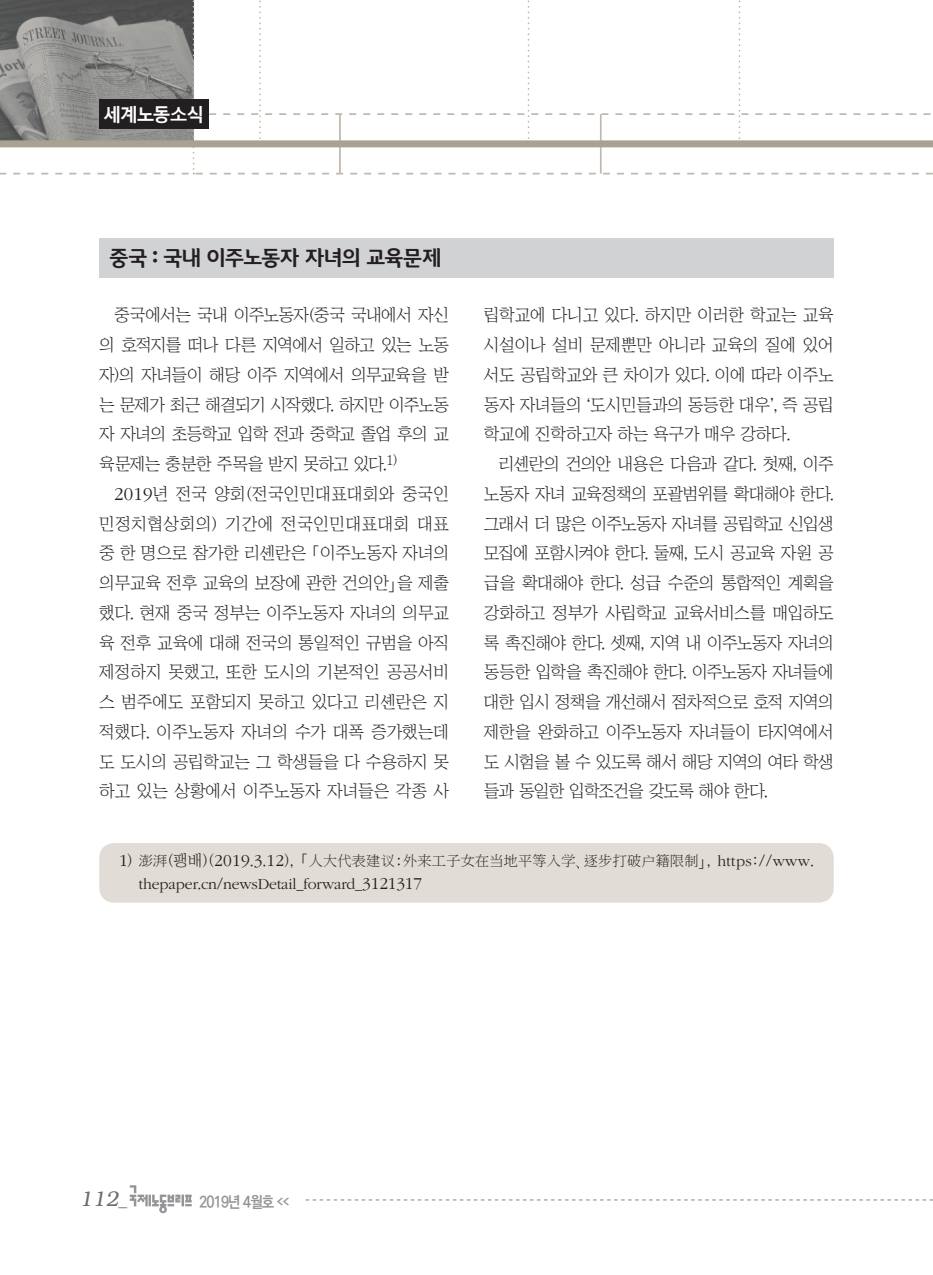
<style>
.page{position:relative;width:933px;height:1275px;background:#fff}
.page>*{position:absolute;margin:0;border:0;box-sizing:border-box;transform-origin:0 0}
.노사정__제목{font:700 21px "Auction Gothic";letter-spacing:-.05em;color:#231f20}
.t1{font:italic 300 21px "Bookman";color:#6c6d70}
.t2{font:700 18.38px "Malgun Gothic";letter-spacing:-.09em;color:#fff}
.노사정__본문{font:17.15px/29.8px "Chosunilbo NM";letter-spacing:-.01em;color:#231f20;text-align:justify}
.각주{font:300 15.75px "ITC Garamond Std";letter-spacing:-.01em;color:#231f20}
.t3{font:700 15.75px "Ko Pub Dotum";letter-spacing:-.055em;color:#939598;scale:.9 1}
.각주-2{font:14px "P Ming Li U";letter-spacing:.025em;color:#231f20}
.s1{font-family:"ITC Garamond Std";font-weight:300;font-size:18.9px}
.s2{font-family:"ITC Garamond Std";font-weight:300;font-size:17.32px}
.s3{font-family:"Chosunilbo NM";font-size:15.75px}
.s4{font-family:"ITC Garamond Std";font-weight:300;font-size:15.75px}
.s5{font-family:"Chosunilbo NM";font-weight:400}
.s6{font-size:17.32px}
.s7{font-family:"Helvetica";font-weight:400;font-style:normal;font-size:17.5px}
.s8{font-size:7.88px}
</style>
<div class="page">
<svg style="left:306px;top:1199px;width:627px;height:1px"></svg>
<svg style="left:0;top:0;width:933px;height:174px"></svg>
<div style="left:0;top:140px;width:933px;height:7px;background:#aaa291"></div>
<svg style="left:130px;top:1185px;width:62px;height:28px"></svg>
<div style="left:99px;top:99px;width:109px;height:30px;background:#231f20"></div>
<div style="left:99px;top:238px;width:734px;height:40px;background:#d1d2d4"></div>
<div style="left:99px;top:843px;width:734px;height:60px;background:#e1dcd5;border-radius:15px"></div>
<p class="t2" style="left:103px;top:102px;width:103px">세계노동소식</p>
<p class="노사정__제목" style="left:109px;top:247px;width:333px">중국 : 국내 이주노동자 자녀의 교육문제</p>
<p class="노사정__본문" style="left:99px;top:300px;width:351px;text-indent:15px">중국에서는 국내 이주노동자(중국 국내에서 자신 의 호적지를 떠나 다른 지역에서 일하고 있는 노동 자)의 자녀들이 해당 이주 지역에서 의무교육을 받 는 문제가 최근 해결되기 시작했다. 하지만 이주노동 자 자녀의 초등학교 입학 전과 중학교 졸업 후의 교 육문제는 충분한 주목을 받지 못하고 있다.<sup>1)</sup></p>
<p class="노사정__본문" style="left:99px;top:479px;width:351px;text-indent:15px"><span class="s1">2019</span>년 전국 양회(전국인민대표대회와 중국인 민정치협상회의) 기간에 전국인민대표대회 대표 중 한 명으로 참가한 리셴란은 「이주노동자 자녀의 의무교육 전후 교육의 보장에 관한 건의안」을 제출 했다. 현재 중국 정부는 이주노동자 자녀의 의무교 육 전후 교육에 대해 전국의 통일적인 규범을 아직 제정하지 못했고, 또한 도시의 기본적인 공공서비 스 범주에도 포함되지 못하고 있다고 리셴란은 지 적했다. 이주노동자 자녀의 수가 대폭 증가했는데 도 도시의 공립학교는 그 학생들을 다 수용하지 못 하고 있는 상황에서 이주노동자 자녀들은 각종 사</p>
<p class="노사정__본문" style="left:484px;top:300px;width:351px">립학교에 다니고 있다. 하지만 이러한 학교는 교육 시설이나 설비 문제뿐만 아니라 교육의 질에 있어 서도 공립학교와 큰 차이가 있다. 이에 따라 이주노 동자 자녀들의 ‘도시민들과의 동등한 대우’, 즉 공립 학교에 진학하고자 하는 욕구가 매우 강하다.</p>
<p class="노사정__본문" style="left:484px;top:449px;width:351px;text-indent:15px">리셴란의 건의안 내용은 다음과 같다. 첫째, 이주 노동자 자녀 교육정책의 포괄범위를 확대해야 한다. 그래서 더 많은 이주노동자 자녀를 공립학교 신입생 모집에 포함시켜야 한다. 둘째, 도시 공교육 자원 공 급을 확대해야 한다. 성급 수준의 통합적인 계획을 강화하고 정부가 사립학교 교육서비스를 매입하도 록 촉진해야 한다. 셋째, 지역 내 이주노동자 자녀의 동등한 입학을 촉진해야 한다. 이주노동자 자녀들에 대한 입시 정책을 개선해서 점차적으로 호적 지역의 제한을 완화하고 이주노동자 자녀들이 타지역에서 도 시험을 볼 수 있도록 해서 해당 지역의 여타 학생 들과 동일한 입학조건을 갖도록 해야 한다.</p>
<p class="각주-2" style="left:119px;top:854px;width:696px"><span class="s2">1</span><span class="s3">)</span> 澎湃<span class="s3">(팽배)(</span><span class="s2">2019</span><span class="s3">.</span><span class="s2">3</span><span class="s3">.</span><span class="s2">12</span><span class="s3">), 「</span>人大代表建议<span class="s3">：</span>外来工子女在当地平等入学<span class="s3">、</span>逐步打破户籍限制<span class="s3">」,</span> <span class="s4">https</span><span class="s3">://</span><span class="s4">www</span><span class="s3">.</span></p>
<p class="각주" style="left:139px;top:875px;width:284px">thepaper<span class="s5">.</span>cn<span class="s5">/</span>newsDetail<span class="s5">_</span>forward<span class="s5">_</span><span class="s6">3121317</span></p>
<p class="t1" style="left:79px;top:1187px;width:49px">112<span class="s7">_</span></p>
<p class="t3" style="left:199px;top:1194px;width:101px">2019년 4월호 <span class="s8">&lt;&lt;</span></p>
</div>
